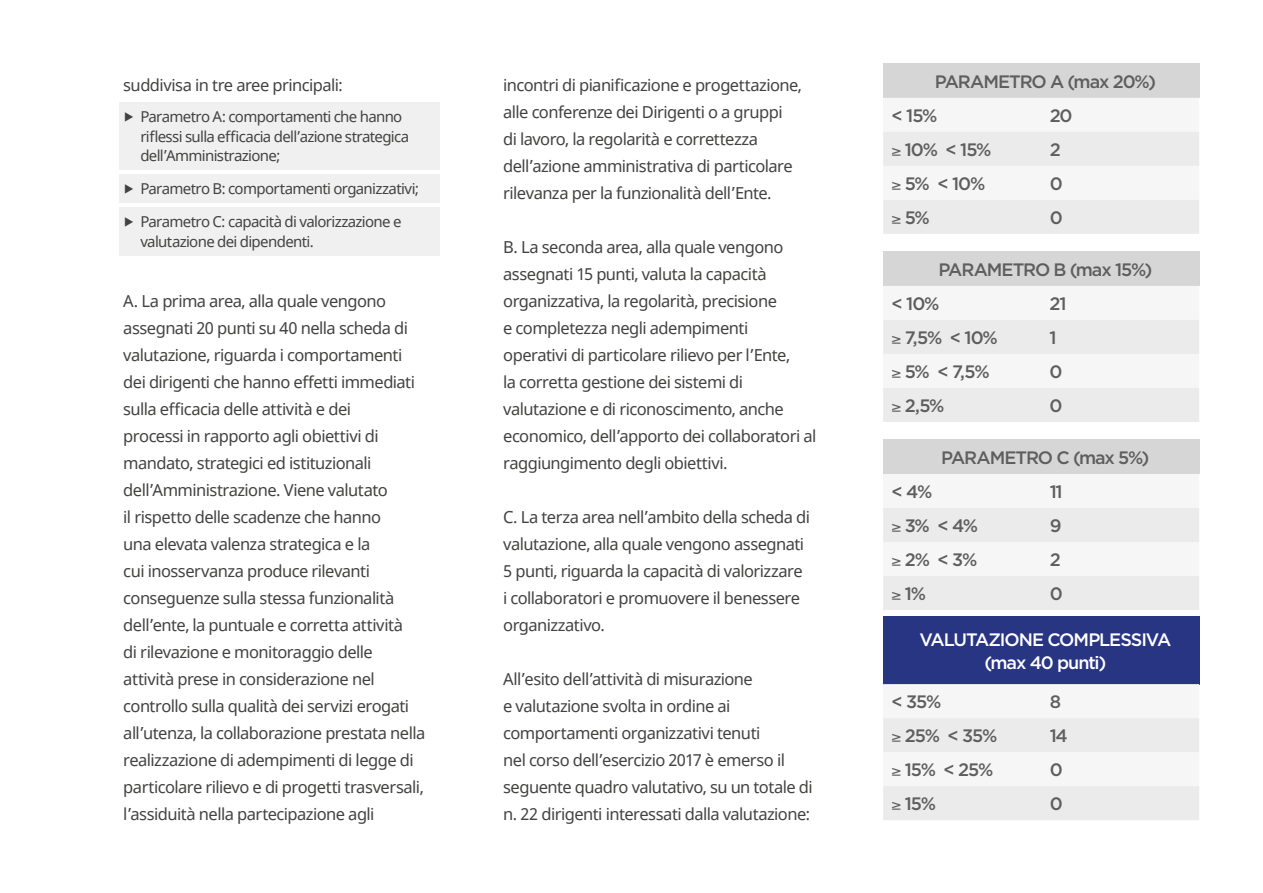
<style>
.page{position:relative;width:1263px;height:893px;background:#fff}
.page>*{position:absolute;margin:0;border:0;box-sizing:border-box;transform-origin:0 0}
.t1{font:500 18px/34px "Gotham";letter-spacing:-.06em;color:#5f5e5e}
.t2{font:500 18px/22.5px "Gotham";letter-spacing:-.06em;color:#fff;text-align:center}
.t3{font:16.5px/27px "Noto Sans";letter-spacing:-.03em;color:#424241}
.t4{font:15px/19.5px "Noto Sans";letter-spacing:-.045em;color:#424241}
</style>
<div class="page">
<div style="left:119px;top:102px;width:320px;height:68px;background:#f0f0f0"></div>
<div style="left:119px;top:174px;width:320px;height:29px;background:#f0f0f0"></div>
<div style="left:119px;top:207px;width:320px;height:48px;background:#f0f0f0"></div>
<div style="left:883px;top:64px;width:316px;height:34px;background:#d6d6d6"></div>
<svg style="left:883px;top:131px;width:316px;height:103px"></svg>
<div style="left:883px;top:252px;width:316px;height:34px;background:#d6d6d6"></div>
<svg style="left:883px;top:320px;width:316px;height:102px"></svg>
<div style="left:883px;top:440px;width:316px;height:34px;background:#d6d6d6"></div>
<svg style="left:883px;top:508px;width:316px;height:102px"></svg>
<div style="left:883px;top:616px;width:316px;height:68px;background:#283583"></div>
<svg style="left:883px;top:684px;width:316px;height:136px"></svg>
<p class="t3" style="left:123px;top:72px;width:221px">suddivisa in tre aree principali:</p>
<p class="t4" style="left:140px;top:108px;width:270px;text-indent:-17px">▶ Parametro A: comportamenti che hanno riflessi sulla efficacia dell’azione strategica dell’Amministrazione;</p>
<p class="t4" style="left:123px;top:180px;width:297px">▶ Parametro B: comportamenti organizzativi;</p>
<p class="t4" style="left:140px;top:213px;width:263px;text-indent:-17px">▶ Parametro C: capacità di valorizzazione e valutazione dei dipendenti.</p>
<p class="t3" style="left:123px;top:288px;width:303px">A. La prima area, alla quale vengono assegnati 20 punti su 40 nella scheda di valutazione, riguarda i comportamenti dei dirigenti che hanno effetti immediati sulla efficacia delle attività e dei<br>processi in rapporto agli obiettivi di mandato, strategici ed istituzionali dell’Amministrazione. Viene valutato<br>il rispetto delle scadenze che hanno<br>una elevata valenza strategica e la<br>cui inosservanza produce rilevanti conseguenze sulla stessa funzionalità dell’ente, la puntuale e corretta attività<br>di rilevazione e monitoraggio delle attività prese in considerazione nel controllo sulla qualità dei servizi erogati all’utenza, la collaborazione prestata nella realizzazione di adempimenti di legge di particolare rilievo e di progetti trasversali, l’assiduità nella partecipazione agli</p>
<p class="t3" style="left:503px;top:72px;width:300px">incontri di pianificazione e progettazione, alle conferenze dei Dirigenti o a gruppi<br>di lavoro, la regolarità e correttezza dell’azione amministrativa di particolare rilevanza per la funzionalità dell’Ente.</p>
<p class="t3" style="left:503px;top:234px;width:315px">B. La seconda area, alla quale vengono assegnati 15 punti, valuta la capacità organizzativa, la regolarità, precisione<br>e completezza negli adempimenti operativi di particolare rilievo per l’Ente,<br>la corretta gestione dei sistemi di valutazione e di riconoscimento, anche economico, dell’apporto dei collaboratori al raggiungimento degli obiettivi.</p>
<p class="t3" style="left:503px;top:504px;width:308px">C. La terza area nell’ambito della scheda di valutazione, alla quale vengono assegnati 5 punti, riguarda la capacità di valorizzare i collaboratori e promuovere il benessere organizzativo.</p>
<p class="t3" style="left:503px;top:666px;width:311px">All’esito dell’attività di misurazione<br>e valutazione svolta in ordine ai comportamenti organizzativi tenuti<br>nel corso dell’esercizio 2017 è emerso il seguente quadro valutativo, su un totale di n. 22 dirigenti interessati dalla valutazione:</p>
<p class="t1" style="left:892px;top:64px;width:266px;text-indent:43px">PARAMETRO A (max 20%) &lt; 15%</p>
<p class="t1" style="left:1050px;top:98px;width:24px">20</p>
<p class="t1" style="left:892px;top:132px;width:101px">≥ 10% &lt; 15%</p>
<p class="t1" style="left:1050px;top:132px;width:13px">2</p>
<p class="t1" style="left:892px;top:166px;width:95px">≥ 5% &lt; 10%</p>
<p class="t1" style="left:1050px;top:166px;width:15px">0</p>
<p class="t1" style="left:892px;top:200px;width:40px">≥ 5%</p>
<p class="t1" style="left:1050px;top:200px;width:15px">0</p>
<p class="t1" style="left:891px;top:252px;width:262px;text-indent:47px">PARAMETRO B (max 15%) &lt; 10%</p>
<p class="t1" style="left:1050px;top:286px;width:19px">21</p>
<p class="t1" style="left:891px;top:320px;width:108px">≥ 7,5% &lt; 10%</p>
<p class="t1" style="left:1050px;top:320px;width:9px">1</p>
<p class="t1" style="left:891px;top:355px;width:100px">≥ 5% &lt; 7,5%</p>
<p class="t1" style="left:1050px;top:355px;width:15px">0</p>
<p class="t1" style="left:891px;top:389px;width:54px">≥ 2,5%</p>
<p class="t1" style="left:1050px;top:389px;width:15px">0</p>
<p class="t1" style="left:941px;top:441px;width:210px">PARAMETRO C (max 5%)</p>
<p class="t1" style="left:892px;top:475px;width:42px">&lt; 4%</p>
<p class="t1" style="left:1050px;top:475px;width:15px">11</p>
<p class="t1" style="left:892px;top:509px;width:88px">≥ 3% &lt; 4%</p>
<p class="t1" style="left:1050px;top:509px;width:13px">9</p>
<p class="t1" style="left:892px;top:543px;width:87px">≥ 2% &lt; 3%</p>
<p class="t1" style="left:1050px;top:543px;width:13px">2</p>
<p class="t1" style="left:892px;top:577px;width:36px">≥ 1%</p>
<p class="t1" style="left:1050px;top:577px;width:15px">0</p>
<p class="t2" style="left:919px;top:628px;width:253px">VALUTAZIONE COMPLESSIVA (max 40 punti)</p>
<p class="t1" style="left:891px;top:685px;width:51px">&lt; 35%</p>
<p class="t1" style="left:1050px;top:685px;width:13px">8</p>
<p class="t1" style="left:891px;top:719px;width:107px">≥ 25% &lt; 35%</p>
<p class="t1" style="left:1050px;top:719px;width:20px">14</p>
<p class="t1" style="left:891px;top:753px;width:103px">≥ 15% &lt; 25%</p>
<p class="t1" style="left:1050px;top:753px;width:15px">0</p>
<p class="t1" style="left:891px;top:787px;width:46px">≥ 15%</p>
<p class="t1" style="left:1050px;top:787px;width:15px">0</p>
</div>
